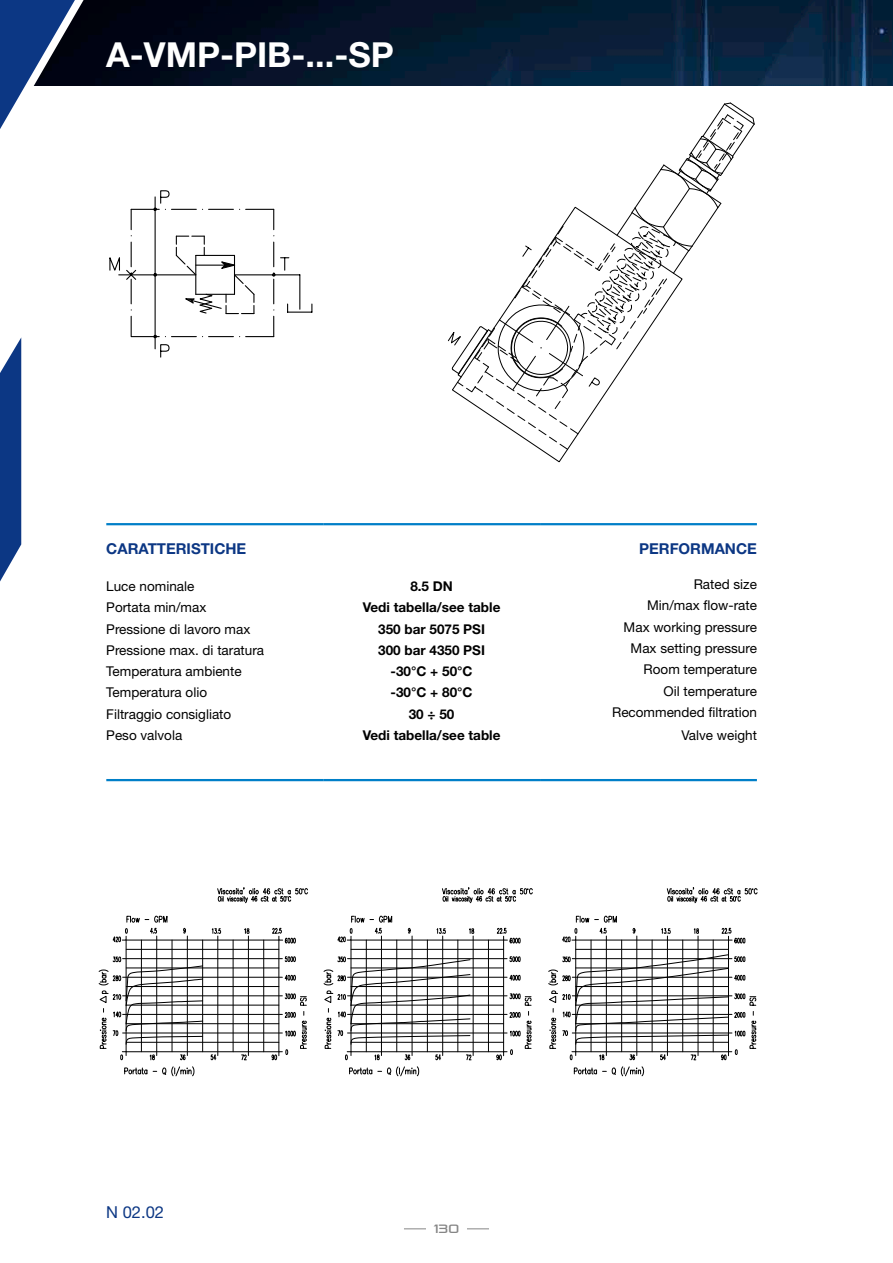
<style>
.page{position:relative;width:893px;height:1263px;background:#fff}
.page>*{position:absolute;margin:0;border:0;box-sizing:border-box;transform-origin:0 0}
.t1{font:700 34.5px "Helvetica Neue LT Std";color:#fff}
.t2{font:16.5px "Helvetica Neue LT Pro";color:#0c3784}
.t3{font:700 15px "Helvetica Neue LT Std";color:#0c3784}
.t4{font:13.5px "Helvetica Neue LT Pro";color:#000}
.t5{font:700 13.5px "Helvetica Neue LT Std";color:#000}
.t6{font:12px "Pirulen Rg";color:#868686}
</style>
<div class="page">
<img style="left:168px;top:0;width:725px;height:85px">
<svg style="left:0;top:0;width:168px;height:129px"></svg>
<svg style="left:0;top:338px;width:21px;height:244px;background:#305496"></svg>
<hr style="left:106px;top:523px;width:217px;height:2px;background:#007fc8">
<hr style="left:323px;top:523px;width:217px;height:2px;background:#007fc8">
<hr style="left:540px;top:523px;width:217px;height:2px;background:#007fc8">
<hr style="left:106px;top:779px;width:217px;height:2px;background:#007fc8">
<hr style="left:323px;top:779px;width:217px;height:2px;background:#007fc8">
<hr style="left:540px;top:779px;width:217px;height:2px;background:#007fc8">
<hr style="left:801px;top:158px;width:1px;height:224px;background:#000">
<svg style="left:109px;top:190px;width:203px;height:168px"></svg>
<svg style="left:429px;top:84px;width:343px;height:2px"></svg>
<svg style="left:448px;top:102px;width:307px;height:347px"></svg>
<hr style="left:780px;top:885px;width:1px;height:205px;background:#000">
<svg style="left:98px;top:887px;width:660px;height:190px"></svg>
<div style="left:310px;top:882px;width:13px;height:211px;background:#fff"></div>
<div style="left:534px;top:883px;width:13px;height:211px;background:#fff"></div>
<hr style="left:404px;top:1228px;width:85px;height:1px;background:#868686">
<div style="left:426px;top:1216px;width:41px;height:25px;background:#fff"></div>
<h1 class="t1" style="left:106px;top:33px;width:289px">A-VMP-PIB-...-SP</h1>
<p class="t3" style="left:106px;top:539px;width:141px">CARATTERISTICHE</p>
<p class="t3" style="left:639px;top:539px;width:119px">PERFORMANCE</p>
<p class="t4" style="left:106px;top:577px;width:90px">Luce nominale</p>
<p class="t5" style="left:410px;top:577px;width:44px">8.5 DN</p>
<p class="t4" style="left:694px;top:576px;width:65px">Rated size</p>
<p class="t4" style="left:106px;top:599px;width:102px">Portata min/max</p>
<p class="t5" style="left:363px;top:599px;width:139px">Vedi tabella/see table</p>
<p class="t4" style="left:647px;top:597px;width:111px">Min/max flow-rate</p>
<p class="t4" style="left:106px;top:620px;width:146px">Pressione di lavoro max</p>
<p class="t5" style="left:378px;top:620px;width:108px">350 bar 5075 PSI</p>
<p class="t4" style="left:624px;top:619px;width:135px">Max working pressure</p>
<p class="t4" style="left:106px;top:642px;width:159px">Pressione max. di taratura</p>
<p class="t5" style="left:378px;top:642px;width:108px">300 bar 4350 PSI</p>
<p class="t4" style="left:631px;top:640px;width:128px">Max setting pressure</p>
<p class="t4" style="left:106px;top:663px;width:137px">Temperatura ambiente</p>
<p class="t5" style="left:391px;top:663px;width:83px">-30°C + 50°C</p>
<p class="t4" style="left:644px;top:661px;width:115px">Room temperature</p>
<p class="t4" style="left:106px;top:684px;width:102px">Temperatura olio</p>
<p class="t5" style="left:391px;top:684px;width:83px">-30°C + 80°C</p>
<p class="t4" style="left:664px;top:683px;width:95px">Oil temperature</p>
<p class="t4" style="left:106px;top:705px;width:126px">Filtraggio consigliato</p>
<p class="t5" style="left:409px;top:705px;width:47px">30 ÷ 50</p>
<p class="t4" style="left:612px;top:704px;width:146px">Recommended filtration</p>
<p class="t4" style="left:106px;top:727px;width:77px">Peso valvola</p>
<p class="t5" style="left:363px;top:727px;width:139px">Vedi tabella/see table</p>
<p class="t4" style="left:681px;top:727px;width:77px">Valve weight</p>
<p class="t2" style="left:106px;top:1202px;width:59px">N 02.02</p>
<p class="t6" style="left:434px;top:1222px;width:27px">130</p>
</div>
